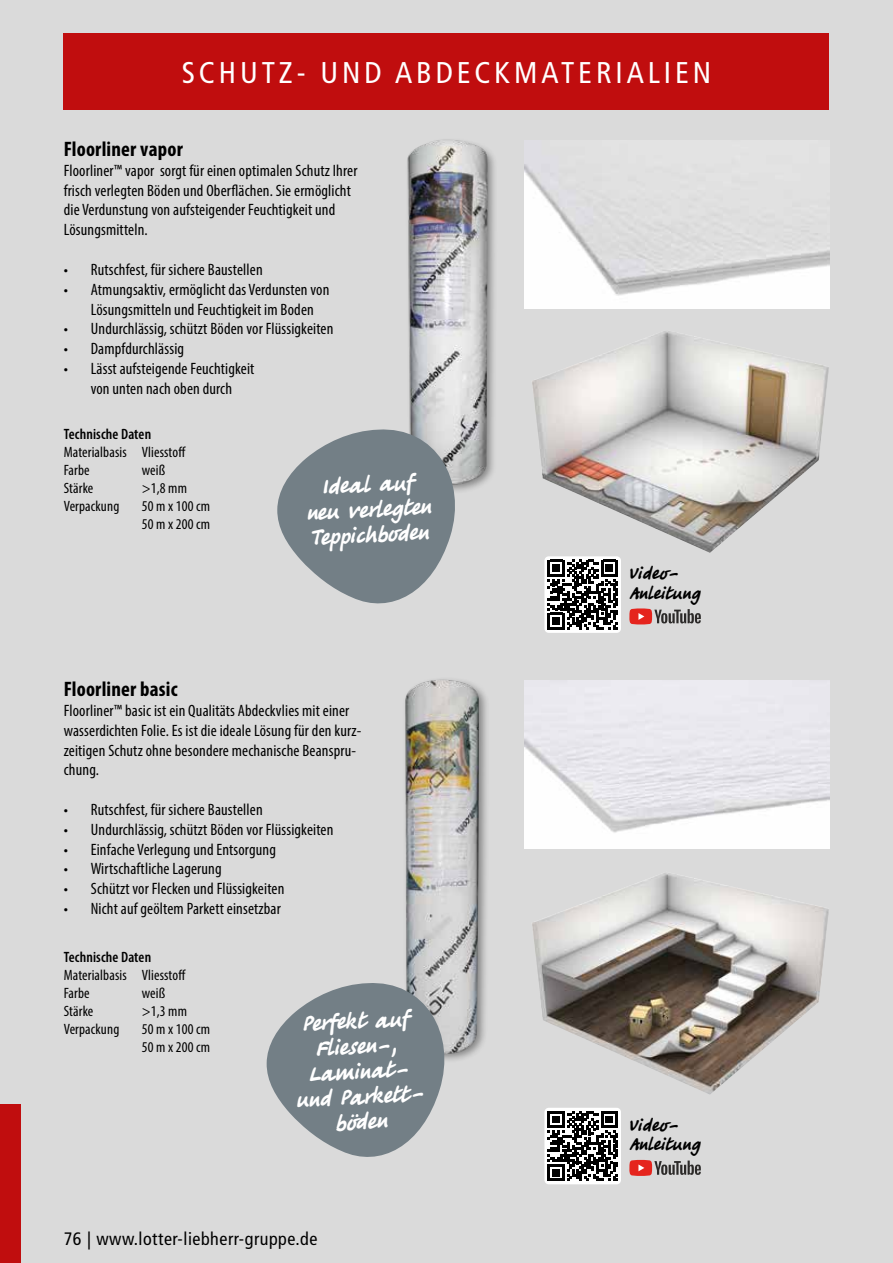
<style>
.page{position:relative;width:893px;height:1263px;background:#dadada}
.page>*{position:absolute;margin:0;border:0;box-sizing:border-box;transform-origin:0 0}
.t1{font:condensed 30px "Frutiger LT Pro";letter-spacing:.13em;color:#fff}
.t2{font:21px/25.2px "Tatiana";color:#fff;text-align:center}
.t3{font:700 condensed 21px "Myriad Pro";letter-spacing:.01em;color:#000}
.t4{font:condensed 18px "Frutiger LT Pro";letter-spacing:.03em;color:#000}
.t5{font:condensed 16.5px/19.8px "Myriad Pro";letter-spacing:.01em;color:#000}
.t6{font:16.5px/19.8px "Tatiana";letter-spacing:.02em;color:#000}
.t7{font:condensed 15px/18px "Myriad Pro";letter-spacing:.01em;color:#000}
.t8{font:600 condensed 15px "Myriad Pro";letter-spacing:.01em;color:#000}
</style>
<div class="page">
<div style="left:64px;top:33px;width:765px;height:76px;background:#c00d0e"></div>
<div style="left:0;top:1104px;width:21px;height:159px;background:#c00d0e"></div>
<img style="left:524px;top:145px;width:305px;height:163px">
<img style="left:524px;top:680px;width:305px;height:168px">
<img style="left:532px;top:331px;width:297px;height:222px">
<img style="left:532px;top:873px;width:297px;height:222px">
<img style="left:407px;top:139px;width:88px;height:351px">
<img style="left:405px;top:679px;width:82px;height:381px">
<svg style="left:277px;top:426px;width:191px;height:178px"></svg>
<svg style="left:266px;top:980px;width:191px;height:177px"></svg>
<div style="left:544px;top:556px;width:77px;height:77px;background:#fff;border-radius:4px"></div>
<svg style="left:548px;top:560px;width:70px;height:70px"></svg>
<div style="left:544px;top:1108px;width:77px;height:76px;background:#fff;border-radius:4px"></div>
<svg style="left:548px;top:1111px;width:70px;height:70px"></svg>
<svg style="left:629px;top:608px;width:72px;height:16px"></svg>
<svg style="left:629px;top:1160px;width:72px;height:16px"></svg>
<h1 class="t1" style="left:182px;top:55px;width:531px">SCHUTZ- UND ABDECKMATERIALIEN</h1>
<p class="t3" style="left:64px;top:136px;width:121px">Floorliner vapor</p>
<p class="t5" style="left:64px;top:160px;width:295px">Floorliner™ vapor sorgt für einen optimalen Schutz Ihrer frisch verlegten Böden und Oberflächen. Sie ermöglicht die Verdunstung von aufsteigender Feuchtigkeit und Lösungsmitteln.</p>
<p class="t5" style="left:64px;top:259px;width:200px">• Rutschfest, für sichere Baustellen</p>
<p class="t5" style="left:91px;top:279px;width:240px;text-indent:-27px">• Atmungsaktiv, ermöglicht das Verdunsten von<br>Lösungsmitteln und Feuchtigkeit im Boden</p>
<p class="t5" style="left:64px;top:319px;width:271px">• Undurchlässig, schützt Böden vor Flüssigkeiten</p>
<p class="t5" style="left:64px;top:339px;width:122px">• Dampfdurchlässig</p>
<p class="t5" style="left:64px;top:358px;width:192px;text-align:center">• Lässt aufsteigende Feuchtigkeit von unten nach oben durch</p>
<p class="t8" style="left:64px;top:424px;width:89px">Technische Daten</p>
<p class="t7" style="left:64px;top:442px;width:123px">Materialbasis Vliesstoff<br>Farbe</p>
<p class="t7" style="left:142px;top:460px;width:25px">weiß</p>
<p class="t7" style="left:64px;top:478px;width:31px">Stärke</p>
<p class="t7" style="left:142px;top:478px;width:47px">&gt;1,8 mm</p>
<p class="t7" style="left:64px;top:496px;width:57px">Verpackung</p>
<p class="t7" style="left:142px;top:496px;width:70px">50 m x 100 cm<br>50 m x 200 cm</p>
<p class="t2" style="left:305px;top:476px;width:126px;rotate:-3deg">Ideal auf neu verlegten<br>Teppichboden</p>
<p class="t3" style="left:64px;top:676px;width:115px">Floorliner basic</p>
<p class="t5" style="left:64px;top:700px;width:299px">Floorliner™ basic ist ein Qualitäts Abdeckvlies mit einer wasserdichten Folie. Es ist die ideale Lösung für den kurz&shy;zeitigen Schutz ohne besondere mechanische Beanspru&shy;chung.</p>
<p class="t5" style="left:64px;top:799px;width:200px">• Rutschfest, für sichere Baustellen</p>
<p class="t5" style="left:64px;top:819px;width:271px">• Undurchlässig, schützt Böden vor Flüssigkeiten</p>
<p class="t5" style="left:64px;top:839px;width:214px">• Einfache Verlegung und Entsorgung</p>
<p class="t5" style="left:64px;top:859px;width:159px">• Wirtschaftliche Lagerung</p>
<p class="t5" style="left:64px;top:879px;width:222px">• Schützt vor Flecken und Flüssigkeiten</p>
<p class="t5" style="left:64px;top:898px;width:219px">• Nicht auf geöltem Parkett einsetzbar</p>
<p class="t8" style="left:64px;top:947px;width:89px">Technische Daten</p>
<p class="t7" style="left:64px;top:965px;width:123px">Materialbasis Vliesstoff<br>Farbe</p>
<p class="t7" style="left:142px;top:983px;width:25px">weiß</p>
<p class="t7" style="left:64px;top:1001px;width:31px">Stärke</p>
<p class="t7" style="left:142px;top:1001px;width:47px">&gt;1,3 mm</p>
<p class="t7" style="left:64px;top:1019px;width:57px">Verpackung</p>
<p class="t7" style="left:142px;top:1019px;width:70px">50 m x 100 cm<br>50 m x 200 cm</p>
<p class="t2" style="left:292px;top:1012px;width:126px;rotate:-3deg">Perfekt auf<br>Fliesen-,<br>Laminat&shy;und Parkett&shy;böden</p>
<p class="t4" style="left:64px;top:1228px;width:255px">76 | www.lotter-liebherr-gruppe.de</p>
<p class="t6" style="left:629px;top:564px;width:73px">Video-<br>Anleitung</p>
<p class="t6" style="left:629px;top:1115px;width:73px">Video-<br>Anleitung</p>
</div>
